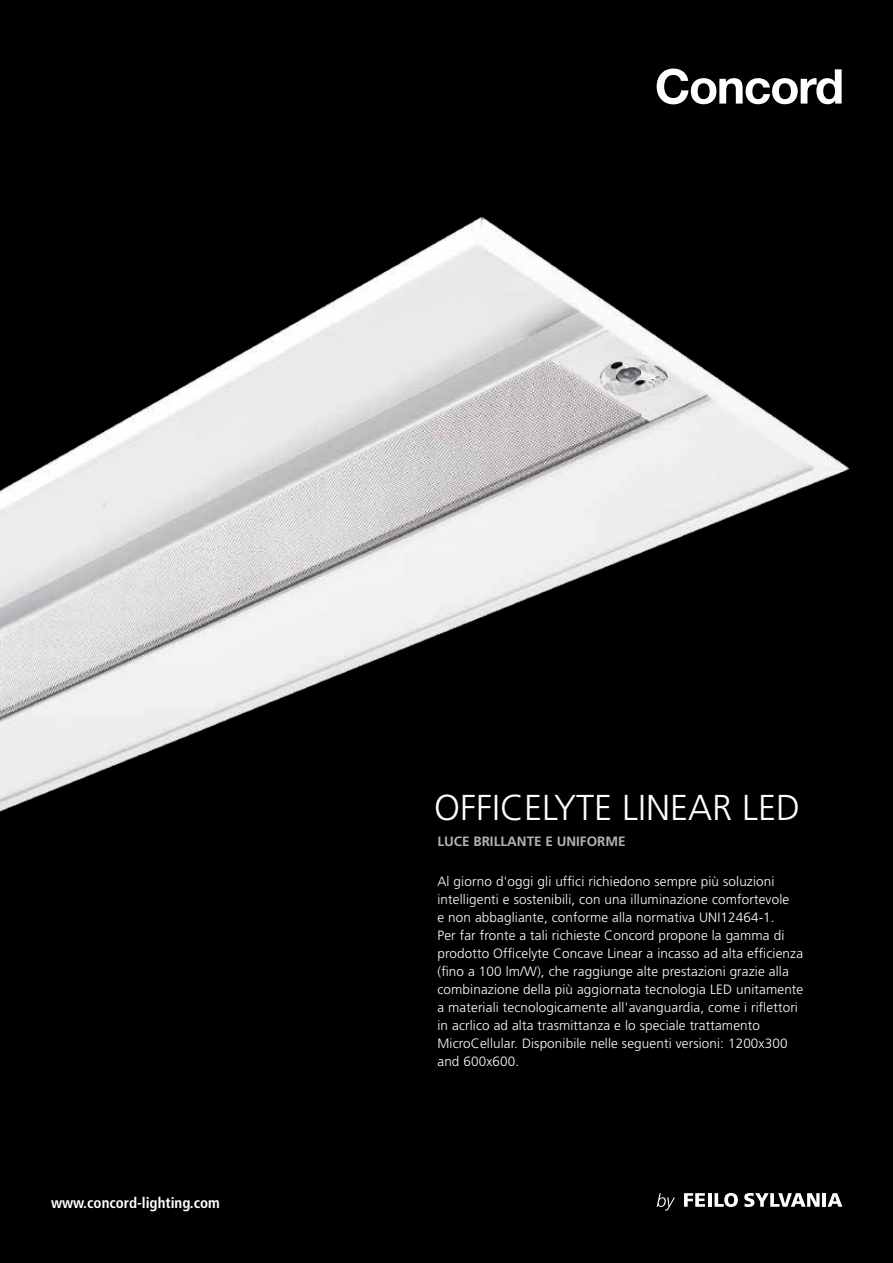
<style>
.page{position:relative;width:893px;height:1263px;background:#000}
.page>*{position:absolute;margin:0;border:0;box-sizing:border-box;transform-origin:0 0}
.t1{font:300 36px "Frutiger";color:#fff}
.t2{font:700 condensed 15px "Frutiger";color:#fff}
.t3{font:300 13.5px/18px "Frutiger";letter-spacing:.01em;color:#fff}
.t4{font:700 13.5px "Frutiger";color:#b3b2b2}
</style>
<div class="page">
<img style="left:0;top:68px;width:850px;height:744px">
<svg style="left:657px;top:69px;width:185px;height:35px"></svg>
<svg style="left:744px;top:1193px;width:76px;height:14px"></svg>
<hr style="left:822px;top:1193px;width:4px;height:14px;background:#fff">
<svg style="left:827px;top:1193px;width:15px;height:14px"></svg>
<svg style="left:684px;top:1193px;width:21px;height:14px"></svg>
<hr style="left:708px;top:1193px;width:3px;height:14px;background:#fff">
<svg style="left:714px;top:1193px;width:24px;height:14px"></svg>
<svg style="left:657px;top:1193px;width:18px;height:17px"></svg>
<p class="t2" style="left:51px;top:1194px;width:170px">www.concord-lighting.com</p>
<h1 class="t1" style="left:434px;top:787px;width:367px">OFFICELYTE LINEAR LED</h1>
<p class="t4" style="left:437px;top:833px;width:190px">LUCE BRILLANTE E UNIFORME</p>
<p class="t3" style="left:437px;top:872px;width:367px">Al giorno d'oggi gli uffici richiedono sempre più soluzioni intelligenti e sostenibili, con una illuminazione comfortevole<br>e non abbagliante, conforme alla normativa UNI12464-1.<br>Per far fronte a tali richieste Concord propone la gamma di prodotto Officelyte Concave Linear a incasso ad alta efficienza (fino a 100 lm/W), che raggiunge alte prestazioni grazie alla combinazione della più aggiornata tecnologia LED unitamente a materiali tecnologicamente all'avanguardia, come i riflettori in acrlico ad alta trasmittanza e lo speciale trattamento MicroCellular. Disponibile nelle seguenti versioni: 1200x300 and 600x600.</p>
</div>
